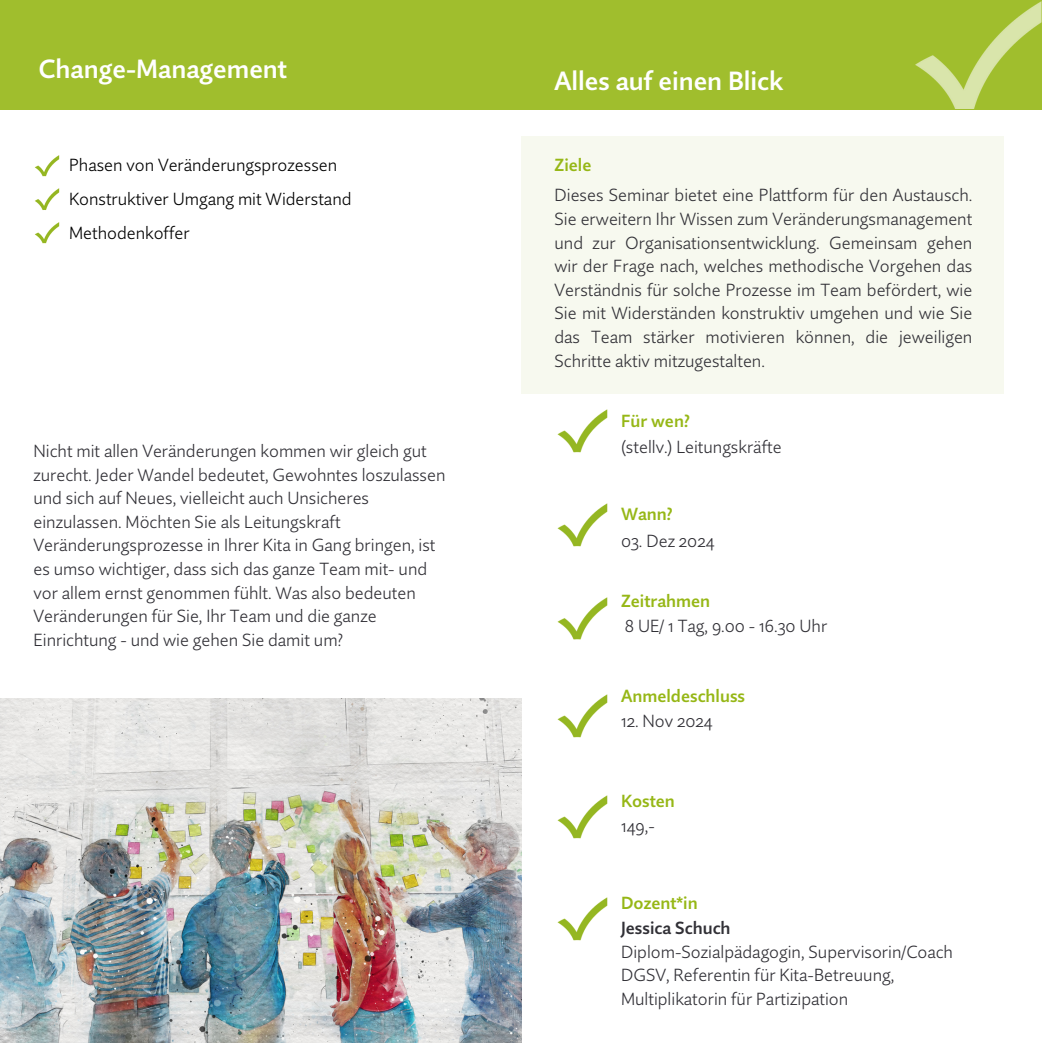
<style>
.page{position:relative;width:1042px;height:1043px;background:#fff}
.page>*{position:absolute;margin:0;border:0;box-sizing:border-box;transform-origin:0 0}
.t1{font:600 26.25px "Quire Sans Pro";color:#fff}
.t2{font:300 17.5px/23.6px "Quire Sans Pro";color:#313036}
.t3{font:300 17.5px "Quire Sans Pro";color:#000}
.t4{font:600 17.5px "Quire Sans Pro";color:#96b716}
.t5{font:600 17.5px "Quire Sans Pro";color:#313036}
</style>
<div class="page">
<div style="left:0;top:0;width:1041px;height:109px;background:#a0be2d"></div>
<img style="left:915px;top:1px;width:126px;height:108px">
<img style="left:35px;top:155px;width:25px;height:22px">
<img style="left:35px;top:188px;width:25px;height:22px">
<img style="left:35px;top:222px;width:25px;height:22px">
<img style="left:0;top:698px;width:521px;height:343px">
<img style="left:557px;top:795px;width:51px;height:44px">
<img style="left:557px;top:897px;width:51px;height:44px">
<div style="left:520px;top:136px;width:483px;height:258px;background:#f6f8ec"></div>
<img style="left:557px;top:409px;width:51px;height:44px">
<img style="left:557px;top:503px;width:51px;height:44px">
<img style="left:557px;top:597px;width:51px;height:43px">
<img style="left:557px;top:694px;width:51px;height:44px">
<p class="t1" style="left:39px;top:52px;width:250px">Change-Management</p>
<p class="t3" style="left:69px;top:153px;width:269px">Phasen von Veränderungsprozessen</p>
<p class="t3" style="left:69px;top:187px;width:284px">Konstruktiver Umgang mit Widerstand</p>
<p class="t3" style="left:69px;top:221px;width:122px">Methodenkoffer</p>
<p class="t2" style="left:33px;top:438px;width:413px">Nicht mit allen Veränderungen kommen wir gleich gut zurecht. Jeder Wandel bedeutet, Gewohntes loszulassen und sich auf Neues, vielleicht auch Unsicheres einzulassen. Möchten Sie als Leitungskraft Veränderungsprozesse in Ihrer Kita in Gang bringen, ist es umso wichtiger, dass sich das ganze Team mit- und vor allem ernst genommen fühlt. Was also bedeuten Veränderungen für Sie, Ihr Team und die ganze Einrichtung - und wie gehen Sie damit um?</p>
<p class="t1" style="left:554px;top:63px;width:230px">Alles auf einen Blick</p>
<p class="t4" style="left:554px;top:153px;width:38px">Ziele</p>
<p class="t2" style="left:554px;top:183px;width:419px;text-align:justify">Dieses Seminar bietet eine Plattform für den Austausch.<br>Sie erweitern Ihr Wissen zum Veränderungsmanagement und zur Organisationsentwicklung. Gemeinsam gehen wir der Frage nach, welches methodische Vorgehen das Verständnis für solche Prozesse im Team befördert, wie Sie mit Widerständen konstruktiv umgehen und wie Sie das Team stärker motivieren können, die jeweiligen Schritte aktiv mitzugestalten.</p>
<p class="t4" style="left:621px;top:409px;width:70px">Für wen?</p>
<p class="t2" style="left:621px;top:434px;width:162px">(stellv.) Leitungskräfte</p>
<p class="t4" style="left:621px;top:502px;width:53px">Wann?</p>
<p class="t2" style="left:621px;top:528px;width:95px">03. Dez 2024</p>
<p class="t4" style="left:621px;top:588px;width:91px">Zeitrahmen</p>
<p class="t2" style="left:624px;top:613px;width:204px">8 UE/ 1 Tag, 9.00 - 16.30 Uhr</p>
<p class="t4" style="left:621px;top:684px;width:126px">Anmeldeschluss</p>
<p class="t2" style="left:621px;top:708px;width:93px">12. Nov 2024</p>
<p class="t4" style="left:621px;top:789px;width:55px">Kosten</p>
<p class="t2" style="left:621px;top:813px;width:35px">149,-</p>
<p class="t4" style="left:621px;top:890px;width:78px">Dozent*in</p>
<p class="t5" style="left:621px;top:916px;width:111px">Jessica Schuch</p>
<p class="t2" style="left:621px;top:939px;width:333px">Diplom-Sozialpädagogin, Supervisorin/Coach<br>DGSV, Referentin für Kita-Betreuung,<br>Multiplikatorin für Partizipation</p>
</div>
